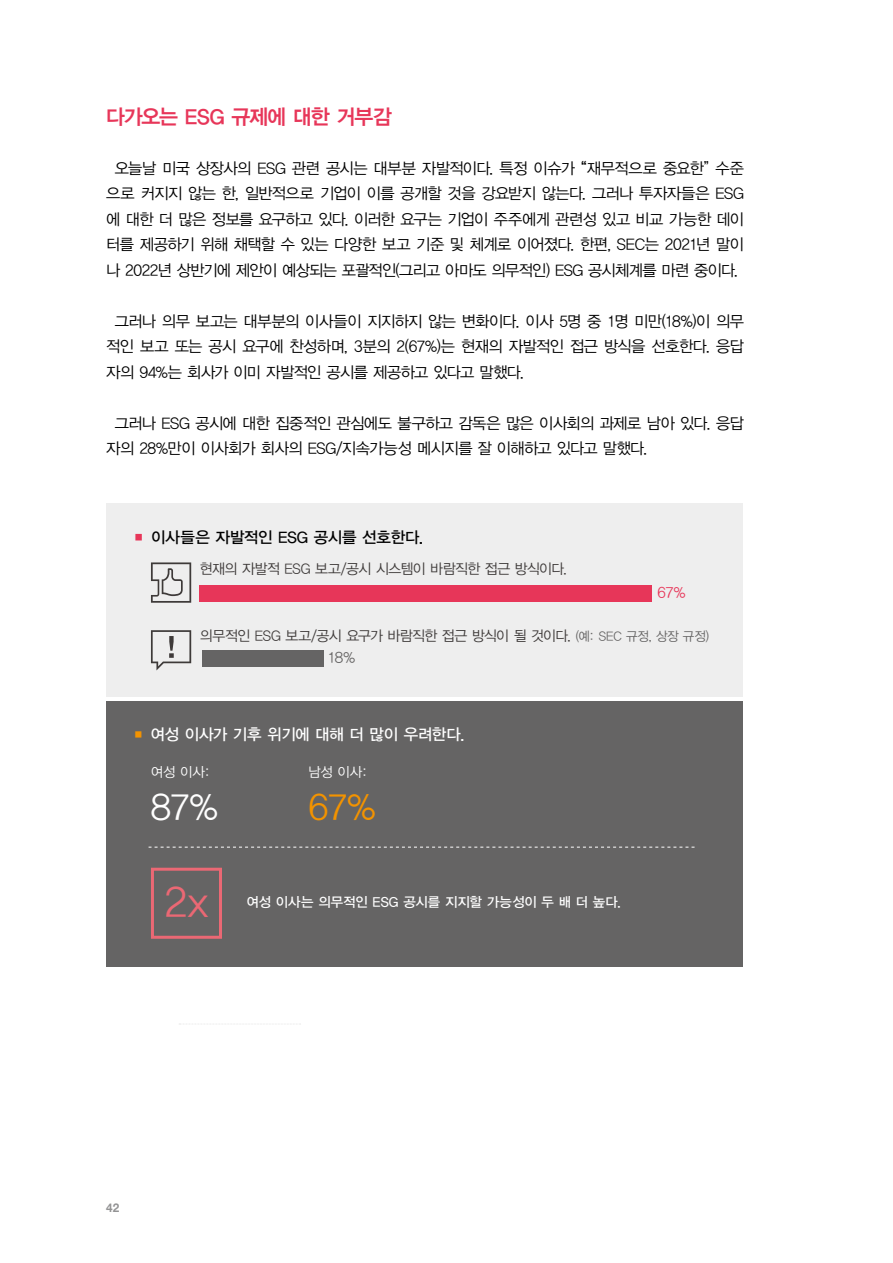
<style>
.page{position:relative;width:893px;height:1263px;background:#fff}
.page>*{position:absolute;margin:0;border:0;box-sizing:border-box;transform-origin:0 0}
.t1{font:42px "YDVYGO32";color:#eb6874}
.t2{font:36px "YDVYGO32";color:#fff}
.t3{font:36px "YDVYGO32";color:#f39300}
.t4{font:21px "YDVYGO34";letter-spacing:-.045em;color:#e73659}
.t5{font:15.75px/25.5px "YDVYGO32";letter-spacing:-.035em;color:#000;text-align:center}
.t6{font:15.75px "YDVYGO33";letter-spacing:-.015em;color:#fff}
.t7{font:15.75px "YDVYGO33";color:#000}
.t8{font:15px "YDVYGO32";color:#e73659}
.t9{font:15px "YDVYGO32";color:#656464}
.t10{font:14.25px "YDVYGO32";letter-spacing:-.035em;color:#3e3a39}
.t11{font:13.5px "YDVYGO33";letter-spacing:-.005em;color:#fff}
.t12{font:13.5px "YDVYGO32";letter-spacing:-.015em;color:#fff}
.t13{font:700 12px "Helvetica Neue LT Pro";color:#949495}
.s1{font-family:"YDVYGO33"}
.s2{color:#e73659}
.s3{font-size:12.75px;color:#656464}
.s4{font-size:15px;color:#f39300}
</style>
<div class="page">
<div style="left:106px;top:503px;width:637px;height:193px;background:#eee"></div>
<div style="left:106px;top:701px;width:637px;height:265px;background:#656464"></div>
<svg style="left:151px;top:562px;width:40px;height:41px"></svg>
<svg style="left:151px;top:630px;width:40px;height:40px"></svg>
<div style="left:199px;top:585px;width:452px;height:17px;background:#e73659"></div>
<div style="left:202px;top:650px;width:121px;height:17px;background:#656464"></div>
<svg style="left:149px;top:847px;width:545px;height:1px"></svg>
<div style="left:151px;top:868px;width:71px;height:71px;border:3px solid #eb6874"></div>
<h3 class="t4" style="left:106px;top:103px;width:287px">다가오는 ESG 규제에 대한 거부감</h3>
<p class="t5" style="left:106px;top:154px;width:639px">오늘날 미국 상장사의 ESG 관련 공시는 대부분 자발적이다. 특정 이슈가 <span class="s1">“</span>재무적으로 중요한” 수준 으로 커지지 않는 한, 일반적으로 기업이 이를 공개할 것을 강요받지 않는다. 그러나 투자자들은 ESG 에 대한 더 많은 정보를 요구하고 있다. 이러한 요구는 기업이 주주에게 관련성 있고 비교 가능한 데이 터를 제공하기 위해 채택할 수 있는 다양한 보고 기준 및 체계로 이어졌다. 한편, SEC는 2021년 말이 나 2022년 상반기에 제안이 예상되는 포괄적인(그리고 아마도 의무적인) ESG 공시체계를 마련 중이다.</p>
<p class="t5" style="left:106px;top:307px;width:639px;text-align:justify;text-indent:9px">그러나 의무 보고는 대부분의 이사들이 지지하지 않는 변화이다. 이사 5명 중 1명 미만(18%)이 의무 적인 보고 또는 공시 요구에 찬성하며, 3분의 2(67%)는 현재의 자발적인 접근 방식을 선호한다. 응답 자의 94%는 회사가 이미 자발적인 공시를 제공하고 있다고 말했다.</p>
<p class="t5" style="left:106px;top:409px;width:639px;text-align:left;text-indent:9px">그러나 ESG 공시에 대한 집중적인 관심에도 불구하고 감독은 많은 이사회의 과제로 남아 있다. 응답 자의 28%만이 이사회가 회사의 ESG/지속가능성 메시지를 잘 이해하고 있다고 말했다.</p>
<p class="t7" style="left:132px;top:526px;width:293px"><span class="s2">■</span> 이사들은 자발적인 ESG 공시를 선호한다.</p>
<p class="t10" style="left:200px;top:559px;width:369px">현재의 자발적 ESG 보고/공시 시스템이 바람직한 접근 방식이다.</p>
<p class="t8" style="left:657px;top:582px;width:30px">67%</p>
<p class="t10" style="left:200px;top:626px;width:511px">의무적인 ESG 보고/공시 요구가 바람직한 접근 방식이 될 것이다. <span class="s3">(예: SEC 규정, 상장 규정)</span></p>
<p class="t9" style="left:327px;top:648px;width:29px">18%</p>
<p class="t6" style="left:132px;top:723px;width:334px"><span class="s4">■</span> 여성 이사가 기후 위기에 대해 더 많이 우려한다.</p>
<p class="t12" style="left:151px;top:762px;width:61px">여성 이사:</p>
<p class="t12" style="left:309px;top:762px;width:61px">남성 이사:</p>
<h2 class="t2" style="left:151px;top:783px;width:68px">87%</h2>
<h2 class="t3" style="left:309px;top:783px;width:68px">67%</h2>
<h1 class="t1" style="left:164px;top:874px;width:45px">2x</h1>
<p class="t11" style="left:246px;top:892px;width:376px">여성 이사는 의무적인 ESG 공시를 지지할 가능성이 두 배 더 높다.</p>
<p class="t13" style="left:106px;top:1200px;width:15px">42</p>
</div>
